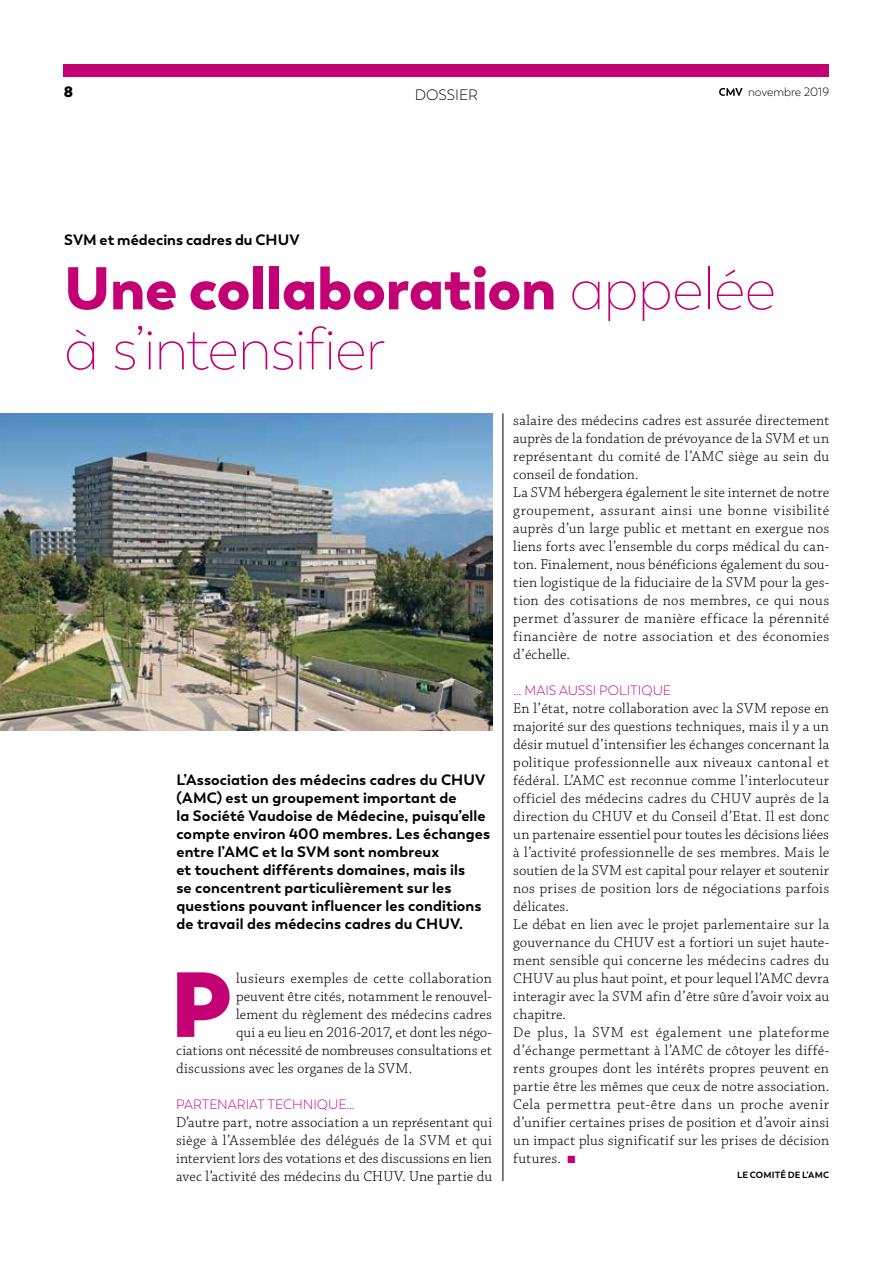
<style>
.page{position:relative;width:893px;height:1263px;background:#fff}
.page>*{position:absolute;margin:0;border:0;box-sizing:border-box;transform-origin:0 0}
.t1{font:800 91.8px "Trenda";color:#c40075}
.t2{font:200 60px/60px "Trenda";letter-spacing:-.025em;color:#c40075}
.t3{font:300 15px/18px "Chaparral Pro";letter-spacing:.015em;color:#000}
.t4{font:700 15px/18px "Trenda";letter-spacing:.01em;color:#000}
.t5{font:300 15px "Chaparral Pro";letter-spacing:-.005em;color:#000}
.t6{font:300 15px "Chaparral Pro";letter-spacing:-.01em;color:#000}
.t7{font:300 15px "Trenda";color:#000}
.t8{font:800 15px "Trenda";color:#000}
.t9{font:300 13.5px "Trenda";color:#c40075}
.t10{font:300 12px "Trenda";letter-spacing:-.005em;color:#000}
.t11{font:700 9px "Trenda";letter-spacing:.02em;color:#000}
.s1{font-weight:900}
.s2{color:#c40075}
</style>
<div class="page">
<div style="left:64px;top:64px;width:765px;height:13px;background:#c40075"></div>
<svg style="left:719px;top:88px;width:24px;height:8px"></svg>
<hr style="left:503px;top:413px;width:1px;height:768px;background:#000">
<img style="left:0;top:413px;width:492px;height:318px">
<p class="t8" style="left:64px;top:82px;width:11px">8</p>
<p class="t7" style="left:415px;top:86px;width:65px">DOSSIER</p>
<p class="t10" style="left:748px;top:85px;width:83px">novembre 2019</p>
<p class="t4" style="left:64px;top:231px;width:237px">SVM et médecins cadres du CHUV</p>
<h2 class="t2" style="left:64px;top:260px;width:714px"><span class="s1">Une collaboration</span> appelée à s’intensifier</h2>
<p class="t4" style="left:176px;top:771px;width:315px">L’Association des médecins cadres du CHUV (AMC) est un groupement important de<br>la Société Vaudoise de Médecine, puisqu’elle compte environ 400 membres. Les échanges entre l’AMC et la SVM sont nombreux<br>et touchent différents domaines, mais ils<br>se concentrent particulièrement sur les questions pouvant influencer les conditions de travail des médecins cadres du CHUV.</p>
<h1 class="t1" style="left:170px;top:945px;width:62px">P</h1>
<p class="t3" style="left:236px;top:970px;width:258px">lusieurs exemples de cette collaboration</p>
<p class="t3" style="left:236px;top:988px;width:258px">peuvent être cités, notamment le renouvel-</p>
<p class="t3" style="left:236px;top:1006px;width:257px">lement du règlement des médecins cadres</p>
<p class="t6" style="left:236px;top:1024px;width:258px">qui a eu lieu en 2016-2017, et dont les négo-</p>
<p class="t5" style="left:176px;top:1042px;width:317px">ciations ont nécessité de nombreuses consultations et</p>
<p class="t3" style="left:176px;top:1060px;width:238px">discussions avec les organes de la SVM.</p>
<p class="t9" style="left:176px;top:1096px;width:180px">PARTENARIAT TECHNIQUE…</p>
<p class="t3" style="left:176px;top:1114px;width:317px;text-align:justify">D’autre part, notre association a un représentant qui siège à l’Assemblée des délégués de la SVM et qui intervient lors des votations et des discussions en lien avec l’activité des médecins du CHUV. Une partie du</p>
<p class="t3" style="left:513px;top:412px;width:317px">salaire des médecins cadres est assurée directement auprès de la fondation de prévoyance de la SVM et un représentant du comité de l’AMC siège au sein du conseil de fondation.<br>La SVM hébergera également le site internet de notre groupement, assurant ainsi une bonne visibilité auprès d’un large public et mettant en exergue nos liens forts avec l’ensemble du corps médical du can&shy;ton. Finalement, nous bénéficions également du sou&shy;tien logistique de la fiduciaire de la SVM pour la ges&shy;tion des cotisations de nos membres, ce qui nous permet d’assurer de manière efficace la pérennité financière de notre association et des économies d’échelle.</p>
<p class="t9" style="left:513px;top:682px;width:159px">… MAIS AUSSI POLITIQUE</p>
<p class="t3" style="left:513px;top:700px;width:317px">En l’état, notre collaboration avec la SVM repose en majorité sur des questions techniques, mais il y a un désir mutuel d’intensifier les échanges concernant la politique professionnelle aux niveaux cantonal et fédéral. L’AMC est reconnue comme l’interlocuteur officiel des médecins cadres du CHUV auprès de la direction du CHUV et du Conseil d’Etat. Il est donc un partenaire essentiel pour toutes les décisions liées à l’activité professionnelle de ses membres. Mais le soutien de la SVM est capital pour relayer et soutenir nos prises de position lors de négociations parfois délicates.<br>Le débat en lien avec le projet parlementaire sur la gouvernance du CHUV est a fortiori un sujet haute&shy;ment sensible qui concerne les médecins cadres du CHUV au plus haut point, et pour lequel l’AMC devra interagir avec la SVM afin d’être sûre d’avoir voix au chapitre.<br>De plus, la SVM est également une plateforme d’échange permettant à l’AMC de côtoyer les diffé&shy;rents groupes dont les intérêts propres peuvent en partie être les mêmes que ceux de notre association.<br>Cela permettra peut-être dans un proche avenir d’unifier certaines prises de position et d’avoir ainsi un impact plus significatif sur les prises de décision futures. <span class="s2">■</span></p>
<p class="t11" style="left:737px;top:1169px;width:94px">LE COMITÉ DE L’AMC</p>
</div>
